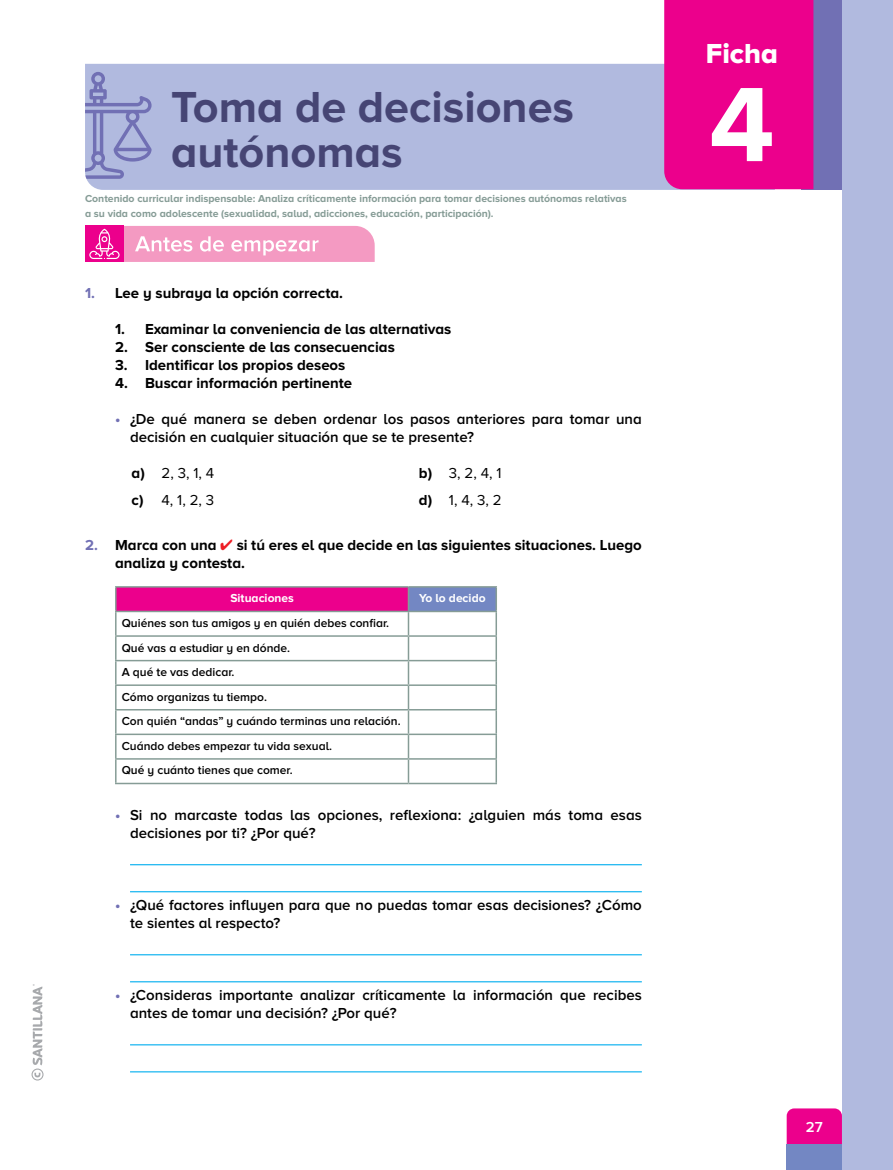
<style>
.page{position:relative;width:893px;height:1170px;background:#fff}
.page>*{position:absolute;margin:0;border:0;box-sizing:border-box;transform-origin:0 0}
.t1{font:700 109.5px "Proxima Nova A";color:#fff}
.t2{font:700 45px/45px "Proxima Nova A";color:#464574}
.t3{font:28.5px "Proxima Nova A Extrabld";color:#fff}
.t4{font:600 15px/18px "Proxima Nova A";color:#000}
.t5{font:700 15px/18px "Proxima Nova A";color:#000}
.t6{font:15px/27px "Proxima Nova A";color:#000}
.t7{font:600 15px "Proxima Nova A";color:#fff}
.t8{font:600 12px/24.6px "Proxima Nova A";color:#000}
.t9{font:700 12px "Proxima Nova A";color:#fff}
.t10{font:700 10.5px/15px "Proxima Nova A";color:#869c96}
.s1{color:#7170b4}
.s2{font-weight:700;color:#7170b4}
.s3{font-weight:700}
.s4{color:#ed1d24}
</style>
<div class="page">
<div style="left:787px;top:1108px;width:55px;height:36px;background:#ec008c"></div>
<div style="left:787px;top:1144px;width:55px;height:25px;background:#7387c3"></div>
<div style="left:85px;top:64px;width:690px;height:126px;background:#b1badf"></div>
<svg style="left:85px;top:72px;width:67px;height:107px;background:#9fa5d3"></svg>
<div style="left:801px;top:0;width:41px;height:189px;background:#7170b4"></div>
<div style="left:664px;top:0;width:149px;height:189px;background:#ec008c"></div>
<div style="left:842px;top:0;width:51px;height:1169px;background:#b1badf"></div>
<svg style="left:85px;top:226px;width:290px;height:36px;background:#f493c2"></svg>
<hr style="left:130px;top:864px;width:512px;height:1px;background:#00aeef">
<hr style="left:130px;top:891px;width:512px;height:1px;background:#00aeef">
<hr style="left:130px;top:954px;width:512px;height:1px;background:#00aeef">
<hr style="left:130px;top:981px;width:512px;height:1px;background:#00aeef">
<hr style="left:130px;top:1044px;width:512px;height:1px;background:#00aeef">
<hr style="left:130px;top:1071px;width:512px;height:1px;background:#00aeef">
<div style="left:116px;top:587px;width:292px;height:24px;background:#ec008c"></div>
<div style="left:408px;top:587px;width:88px;height:24px;background:#7387c3"></div>
<hr style="left:115px;top:586px;width:293px;height:1px;background:#869c96">
<hr style="left:115px;top:587px;width:2px;height:23px;background:#869c96">
<hr style="left:408px;top:586px;width:89px;height:1px;background:#869c96">
<hr style="left:495px;top:587px;width:2px;height:23px;background:#869c96">
<hr style="left:115px;top:610px;width:293px;height:2px;background:#869c96">
<hr style="left:115px;top:612px;width:2px;height:23px;background:#869c96">
<hr style="left:408px;top:610px;width:89px;height:2px;background:#869c96">
<hr style="left:495px;top:612px;width:2px;height:23px;background:#869c96">
<hr style="left:115px;top:635px;width:293px;height:1px;background:#869c96">
<hr style="left:115px;top:636px;width:2px;height:23px;background:#869c96">
<hr style="left:408px;top:635px;width:89px;height:1px;background:#869c96">
<hr style="left:495px;top:636px;width:2px;height:23px;background:#869c96">
<hr style="left:115px;top:659px;width:293px;height:2px;background:#869c96">
<hr style="left:115px;top:661px;width:2px;height:23px;background:#869c96">
<hr style="left:408px;top:659px;width:89px;height:2px;background:#869c96">
<hr style="left:495px;top:661px;width:2px;height:23px;background:#869c96">
<hr style="left:115px;top:684px;width:293px;height:2px;background:#869c96">
<hr style="left:115px;top:686px;width:2px;height:23px;background:#869c96">
<hr style="left:408px;top:684px;width:89px;height:2px;background:#869c96">
<hr style="left:495px;top:686px;width:2px;height:23px;background:#869c96">
<hr style="left:115px;top:709px;width:293px;height:1px;background:#869c96">
<hr style="left:115px;top:710px;width:2px;height:23px;background:#869c96">
<hr style="left:408px;top:709px;width:89px;height:1px;background:#869c96">
<hr style="left:495px;top:710px;width:2px;height:23px;background:#869c96">
<hr style="left:115px;top:733px;width:293px;height:2px;background:#869c96">
<hr style="left:115px;top:735px;width:2px;height:23px;background:#869c96">
<hr style="left:408px;top:733px;width:89px;height:2px;background:#869c96">
<hr style="left:495px;top:735px;width:2px;height:23px;background:#869c96">
<hr style="left:115px;top:758px;width:293px;height:1px;background:#869c96">
<hr style="left:115px;top:759px;width:2px;height:23px;background:#869c96">
<hr style="left:408px;top:758px;width:89px;height:1px;background:#869c96">
<svg style="left:408px;top:587px;width:1px;height:195px"></svg>
<hr style="left:495px;top:759px;width:2px;height:23px;background:#869c96">
<hr style="left:115px;top:782px;width:293px;height:2px;background:#869c96">
<hr style="left:408px;top:782px;width:89px;height:2px;background:#869c96">
<svg style="left:32px;top:984px;width:12px;height:96px"></svg>
<h3 class="t3" style="left:706px;top:37px;width:74px">Ficha</h3>
<h2 class="t2" style="left:171px;top:84px;width:405px">Toma de decisiones autónomas</h2>
<h1 class="t1" style="left:709px;top:62px;width:67px">4</h1>
<p class="t10" style="left:85px;top:191px;width:543px">Contenido curricular indispensable: Analiza críticamente información para tomar decisiones autónomas relativas a su vida como adolescente (sexualidad, salud, adicciones, educación, participación).</p>
<p class="t5" style="left:85px;top:284px;width:260px"><span class="s1">1.</span> Lee y subraya la opción correcta.</p>
<p class="t5" style="left:115px;top:320px;width:338px">1. Examinar la conveniencia de las alternativas</p>
<p class="t5" style="left:115px;top:338px;width:281px">2. Ser consciente de las consecuencias</p>
<p class="t5" style="left:115px;top:356px;width:232px">3. Identificar los propios deseos</p>
<p class="t5" style="left:115px;top:374px;width:239px">4. Buscar información pertinente</p>
<p class="t4" style="left:130px;top:410px;width:513px;text-indent:-15px"><span class="s2">•</span> ¿De qué manera se deben ordenar los pasos anteriores para tomar una decisión en cualquier situación que se te presente?</p>
<p class="t6" style="left:132px;top:459px;width:84px"><span class="s3">a)</span> 2, 3, 1, 4 <span class="s3">c)</span> 4, 1, 2, 3</p>
<p class="t6" style="left:419px;top:459px;width:84px"><span class="s3">b)</span> 3, 2, 4, 1 <span class="s3">d)</span> 1, 4, 3, 2</p>
<p class="t5" style="left:115px;top:536px;width:528px;text-indent:-30px"><span class="s1">2.</span> Marca con una <span class="s4">✔</span> si tú eres el que decide en las siguientes situaciones. Luego analiza y contesta.</p>
<p class="t9" style="left:230px;top:591px;width:65px">Situaciones</p>
<p class="t9" style="left:419px;top:591px;width:68px">Yo lo decido</p>
<p class="t8" style="left:122px;top:610px;width:280px">Quiénes son tus amigos y en quién debes confiar.<br>Qué vas a estudiar y en dónde.<br>A qué te vas dedicar.<br>Cómo organizas tu tiempo.<br>Con quién “andas” y cuándo terminas una relación.<br>Cuándo debes empezar tu vida sexual.<br>Qué y cuánto tienes que comer.</p>
<p class="t4" style="left:130px;top:806px;width:513px;text-indent:-15px"><span class="s2">•</span> Si no marcaste todas las opciones, reflexiona: ¿alguien más toma esas decisiones por ti? ¿Por qué?</p>
<p class="t4" style="left:130px;top:896px;width:513px;text-indent:-15px"><span class="s2">•</span> ¿Qué factores influyen para que no puedas tomar esas decisiones? ¿Cómo te sientes al respecto?</p>
<p class="t4" style="left:130px;top:986px;width:513px;text-indent:-15px"><span class="s2">•</span> ¿Consideras importante analizar críticamente la información que recibes antes de tomar una decisión? ¿Por qué?</p>
<p class="t7" style="left:806px;top:1118px;width:18px">27</p>
</div>
